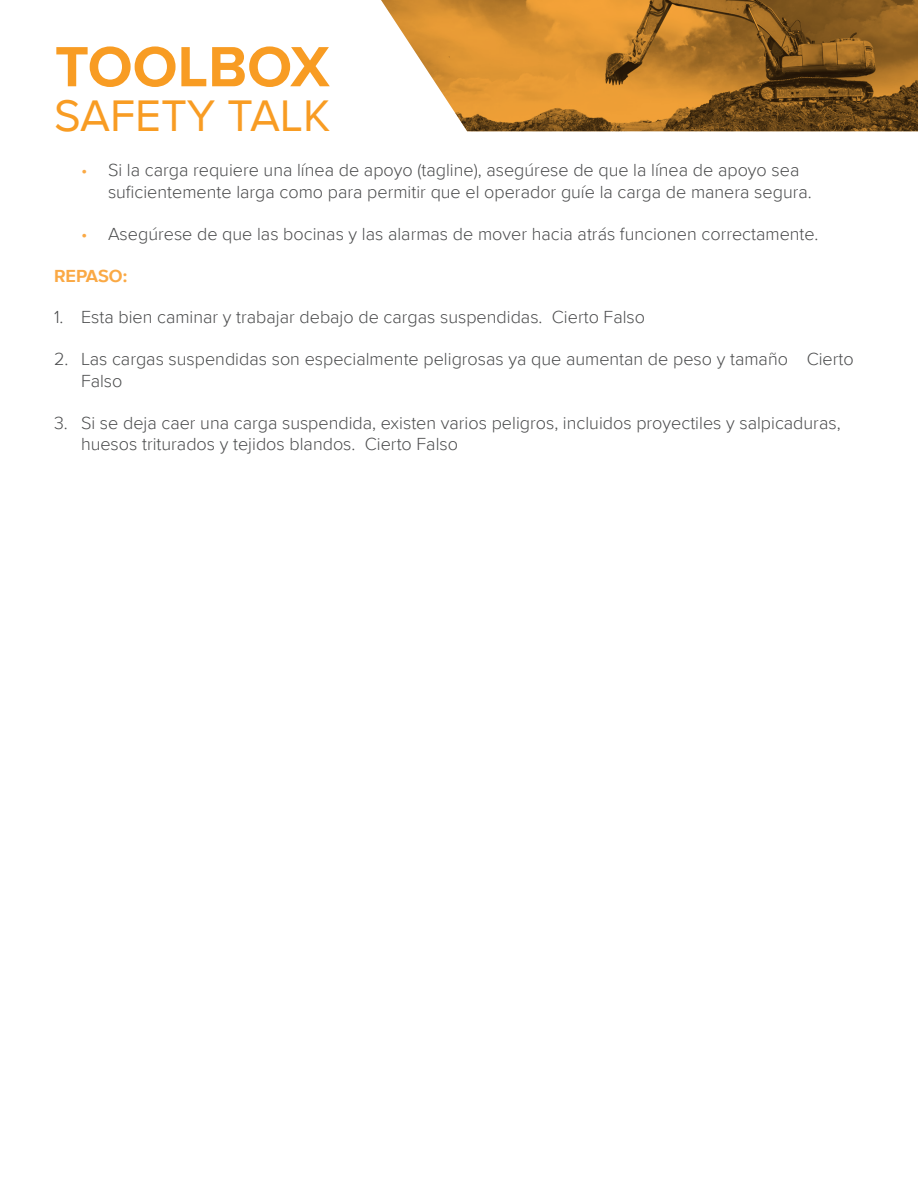
<style>
.page{position:relative;width:918px;height:1188px;background:#fff}
.page>*{position:absolute;margin:0;border:0;box-sizing:border-box;transform-origin:0 0}
.t1{font:700 58.8px "Proxima Nova";color:#f89c23}
.t2{font:45.45px "Proxima Nova";color:#f89c23}
.t3{font:300 18px/21.6px "Proxima Nova";color:#4b4c4d}
.Bullet_Point{font:700 18px "Proxima Nova";color:#faa945}
.s1{color:#faa945}
</style>
<div class="page">
<svg style="left:381px;top:0;width:537px;height:131px;background:#b27e38"></svg>
<h1 class="t1" style="left:55px;top:23px;width:276px">TOOLBOX</h1>
<h2 class="t2" style="left:54px;top:82px;width:278px">SAFETY TALK</h2>
<p class="t3" style="left:108px;top:159px;width:705px;text-indent:-27px"><span class="s1">•</span> Si la carga requiere una línea de apoyo (tagline), asegúrese de que la línea de apoyo sea suficientemente larga como para permitir que el operador guíe la carga de manera segura.</p>
<p class="t3" style="left:81px;top:222px;width:739px"><span class="s1">•</span> Asegúrese de que las bocinas y las alarmas de mover hacia atrás funcionen correctamente.</p>
<p class="Bullet_Point" style="left:54px;top:262px;width:75px">REPASO:</p>
<p class="t3" style="left:54px;top:306px;width:593px">1. Esta bien caminar y trabajar debajo de cargas suspendidas. Cierto Falso</p>
<p class="t3" style="left:81px;top:348px;width:774px;text-indent:-27px">2. Las cargas suspendidas son especialmente peligrosas ya que aumentan de peso y tamaño Cierto<br>Falso</p>
<p class="t3" style="left:81px;top:411px;width:761px;text-indent:-27px">3. Si se deja caer una carga suspendida, existen varios peligros, incluidos proyectiles y salpicaduras, huesos triturados y tejidos blandos. Cierto Falso</p>
</div>
